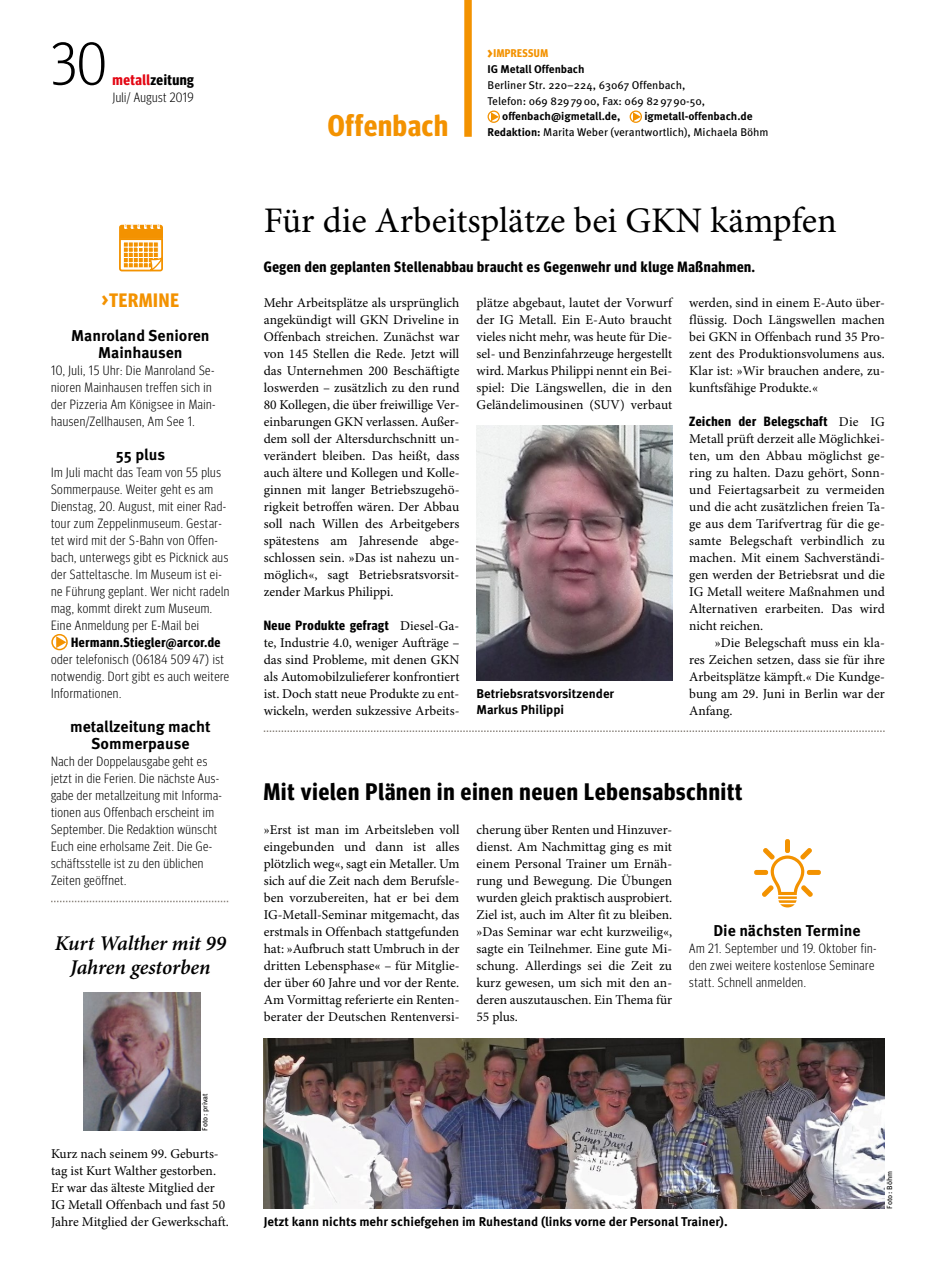
<style>
.page{position:relative;width:936px;height:1285px;background:#fff}
.page>*{position:absolute;margin:0;border:0;box-sizing:border-box;transform-origin:0 0}
.t1{font:300 60px "Meta Headline Cond OT";color:#000}
.t2{font:36px "Minion Pro";color:#000}
.t3{font:700 30px "Meta Headline Cond OT";letter-spacing:.03em;color:#f39200}
.t4{font:700 24px "Meta Headline Cond OT";letter-spacing:.04em;color:#000}
.t5{font:italic 600 21px/24px "Minion Pro";letter-spacing:-.005em;color:#000;text-align:center}
.t6{font:700 19.5px "Meta Headline Cond OT";letter-spacing:.04em;color:#f39200}
.t7{font:700 15.75px/17px "Meta OT";color:#000;text-align:center}
.t8{font:700 15px "Meta Headline Cond OT";letter-spacing:.04em;color:#000}
.t9{font:13.5px/17px "Minion Pro";color:#000;text-align:justify}
.t10{font:300 13.5px/17px "Meta Headline Cond OT";letter-spacing:.04em;color:#000}
.t11{font:700 13.5px "Meta Headline Cond OT";letter-spacing:.04em;color:#000}
.t12{font:700 12.75px/15.8px "Meta OT";color:#000}
.t13{font:11.25px/15.8px "Meta OT";color:#000}
.t14{font:700 11.25px "Meta OT";color:#000}
.t15{font:700 11.25px "Meta Headline Cond OT";letter-spacing:.04em;color:#f39200}
.t16{font:7.5px "Meta OT";letter-spacing:.01em;color:#000}
.s1{color:#e30613}
.s2{font-size:15.75px}
.s3{font-weight:700}
.s4{font-family:"Minion Pro";font-weight:400}
</style>
<div class="page">
<div style="left:464px;top:0;width:7px;height:137px;background:#f39200"></div>
<svg style="left:51px;top:900px;width:178px;height:2px"></svg>
<svg style="left:119px;top:223px;width:44px;height:49px"></svg>
<div style="left:487px;top:110px;width:13px;height:13px;border:1px solid #f39200;border-radius:50%"></div>
<svg style="left:491px;top:112px;width:8px;height:9px"></svg>
<div style="left:629px;top:110px;width:13px;height:13px;border:1px solid #f39200;border-radius:50%"></div>
<svg style="left:633px;top:112px;width:8px;height:9px"></svg>
<svg style="left:264px;top:730px;width:620px;height:1px"></svg>
<img style="left:264px;top:1038px;width:620px;height:170px">
<img style="left:83px;top:992px;width:117px;height:138px">
<img style="left:476px;top:425px;width:196px;height:255px">
<svg style="left:754px;top:839px;width:67px;height:68px"></svg>
<div style="left:51px;top:634px;width:17px;height:16px;border:1px solid #f39200;border-radius:50%"></div>
<svg style="left:56px;top:636px;width:10px;height:12px"></svg>
<h1 class="t1" style="left:50px;top:28px;width:58px">30</h1>
<p class="t8" style="left:113px;top:70px;width:83px"><span class="s1">metall</span>zeitung</p>
<p class="t10" style="left:113px;top:88px;width:82px">Juli/ August 2019</p>
<h3 class="t6" style="left:102px;top:288px;width:79px">&gt;TERMINE</h3>
<p class="t7" style="left:71px;top:327px;width:140px">Manroland Senioren<br>Mainhausen</p>
<p class="t10" style="left:51px;top:361px;width:166px">10, Juli, 15 Uhr: Die Manroland Se&shy;nioren Mainhausen treffen sich in der Pizzeria Am Königsee in Main&shy;hausen/Zellhausen, Am See 1.</p>
<p class="t7" style="left:116px;top:446px;width:51px">55 plus</p>
<p class="t10" style="left:51px;top:463px;width:180px">Im Juli macht das Team von 55 plus Sommerpause. Weiter geht es am Dienstag, 20. August, mit einer Rad&shy;tour zum Zeppelinmuseum. Gestar&shy;tet wird mit der S-Bahn von Offen&shy;bach, unterwegs gibt es Picknick aus der Satteltasche. Im Museum ist ei&shy;ne Führung geplant. Wer nicht radeln mag, kommt direkt zum Museum.<br>Eine Anmeldung per E-Mail bei</p>
<p class="t11" style="left:71px;top:634px;width:151px">Hermann.Stiegler@arcor.de</p>
<p class="t10" style="left:51px;top:650px;width:180px">oder telefonisch (06184 509 47) ist notwendig. Dort gibt es auch weitere<br>Informationen.</p>
<p class="t7" style="left:70px;top:718px;width:142px">metallzeitung macht<br>Sommerpause</p>
<p class="t10" style="left:51px;top:752px;width:172px">Nach der Doppelausgabe geht es jetzt in die Ferien. Die nächste Aus&shy;gabe der metallzeitung mit Informa&shy;tionen aus Offenbach erscheint im<br>September. Die Redaktion wünscht<br>Euch eine erholsame Zeit. Die Ge&shy;schäftsstelle ist zu den üblichen<br>Zeiten geöffnet.</p>
<h3 class="t5" style="left:55px;top:931px;width:173px">Kurt Walther mit 99<br>Jahren gestorben</h3>
<p class="t16" style="left:200px;top:1130px;width:39px;rotate:-90deg">Foto: privat</p>
<p class="t9" style="left:51px;top:1145px;width:179px;text-align:left">Kurz nach seinem 99. Geburts&shy;tag ist Kurt Walther gestorben.<br>Er war das älteste Mitglied der<br>IG Metall Offenbach und fast 50<br>Jahre Mitglied der Gewerkschaft.</p>
<h3 class="t3" style="left:328px;top:108px;width:122px">Offenbach</h3>
<p class="t15" style="left:487px;top:47px;width:62px"><span class="s2">&gt;</span>IMPRESSUM</p>
<p class="t14" style="left:487px;top:62px;width:99px">IG Metall Offenbach</p>
<p class="t13" style="left:487px;top:77px;width:219px">Berliner Str. 220–224, 63067 Offenbach,<br>Telefon: 069 829 79 00, Fax: 069 82 97 90-50,</p>
<p class="t14" style="left:502px;top:109px;width:119px">offenbach@igmetall.de,</p>
<p class="t13" style="left:487px;top:109px;width:283px;text-indent:157px"><span class="s3">igmetall-offenbach.de<br>Redaktion:</span> Marita Weber (verantwortlich), Michaela Böhm</p>
<h2 class="t2" style="left:264px;top:199px;width:574px">Für die Arbeitsplätze bei GKN kämpfen</h2>
<p class="t8" style="left:264px;top:258px;width:492px">Gegen den geplanten Stellenabbau braucht es Gegenwehr und kluge Maßnahmen.</p>
<p class="t9" style="left:264px;top:294px;width:197px">Mehr Arbeitsplätze als ursprünglich angekündigt will GKN Driveline in Offenbach streichen. Zunächst war von 145 Stellen die Rede. Jetzt will das Unternehmen 200 Beschäftigte loswerden – zusätzlich zu den rund 80 Kollegen, die über freiwillige Ver&shy;einbarungen GKN verlassen. Außer&shy;dem soll der Altersdurchschnitt un&shy;verändert bleiben. Das heißt, dass auch ältere und Kollegen und Kolle&shy;ginnen mit langer Betriebszugehö&shy;rigkeit betroffen wären. Der Abbau soll nach Willen des Arbeitgebers spätestens am Jahresende abge&shy;schlossen sein. »Das ist nahezu un&shy;möglich«, sagt Betriebsratsvorsit&shy;zender Markus Philippi.</p>
<p class="t11" style="left:264px;top:617px;width:197px">Neue Produkte gefragt <span class="s4">Diesel-Ga-</span></p>
<p class="t9" style="left:264px;top:634px;width:197px">te, Industrie 4.0, weniger Aufträge – das sind Probleme, mit denen GKN als Automobilzulieferer konfrontiert ist. Doch statt neue Produkte zu ent&shy;wickeln, werden sukzessive Arbeits-</p>
<p class="t9" style="left:689px;top:294px;width:197px">werden, sind in einem E-Auto über&shy;flüssig. Doch Längswellen machen bei GKN in Offenbach rund 35 Pro&shy;zent des Produktionsvolumens aus.<br>Klar ist: »Wir brauchen andere, zu&shy;kunftsfähige Produkte.«</p>
<p class="t11" style="left:689px;top:413px;width:197px">Zeichen der Belegschaft <span class="s4">Die IG</span></p>
<p class="t9" style="left:689px;top:430px;width:197px">Metall prüft derzeit alle Möglichkei&shy;ten, um den Abbau möglichst ge&shy;ring zu halten. Dazu gehört, Sonn&shy;und Feiertagsarbeit zu vermeiden und die acht zusätzlichen freien Ta&shy;ge aus dem Tarifvertrag für die ge&shy;samte Belegschaft verbindlich zu machen. Mit einem Sachverständi&shy;gen werden der Betriebsrat und die IG Metall weitere Maßnahmen und Alternativen erarbeiten. Das wird nicht reichen.</p>
<p class="t9" style="left:689px;top:634px;width:197px;text-indent:26px">»Die Belegschaft muss ein kla&shy;res Zeichen setzen, dass sie für ihre Arbeitsplätze kämpft.« Die Kundge&shy;bung am 29. Juni in Berlin war der Anfang.</p>
<p class="t9" style="left:476px;top:294px;width:197px">plätze abgebaut, lautet der Vorwurf der IG Metall. Ein E-Auto braucht vieles nicht mehr, was heute für Die&shy;sel- und Benzinfahrzeuge hergestellt wird. Markus Philippi nennt ein Bei&shy;spiel: Die Längswellen, die in den Geländelimousinen (SUV) verbaut</p>
<p class="t12" style="left:476px;top:685px;width:139px">Betriebsratsvorsitzender<br>Markus Philippi</p>
<h3 class="t4" style="left:264px;top:776px;width:480px">Mit vielen Plänen in einen neuen Lebensabschnitt</h3>
<p class="t9" style="left:264px;top:821px;width:197px">»Erst ist man im Arbeitsleben voll eingebunden und dann ist alles plötzlich weg«, sagt ein Metaller. Um sich auf die Zeit nach dem Berufsle&shy;ben vorzubereiten, hat er bei dem IG-Metall-Seminar mitgemacht, das erstmals in Offenbach stattgefunden hat: »Aufbruch statt Umbruch in der dritten Lebensphase« – für Mitglie&shy;der über 60 Jahre und vor der Rente.<br>Am Vormittag referierte ein Renten&shy;berater der Deutschen Rentenversi-</p>
<p class="t9" style="left:476px;top:821px;width:197px">cherung über Renten und Hinzuver&shy;dienst. Am Nachmittag ging es mit einem Personal Trainer um Ernäh&shy;rung und Bewegung. Die Übungen wurden gleich praktisch ausprobiert.<br>Ziel ist, auch im Alter fit zu bleiben. »Das Seminar war echt kurzweilig«, sagte ein Teilnehmer. Eine gute Mi&shy;schung. Allerdings sei die Zeit zu kurz gewesen, um sich mit den an&shy;deren auszutauschen. Ein Thema für 55 plus.</p>
<p class="t7" style="left:713px;top:922px;width:149px">Die nächsten Termine</p>
<p class="t10" style="left:689px;top:939px;width:189px">Am 21. September und 19. Oktober fin&shy;den zwei weitere kostenlose Seminare statt. Schnell anmelden.</p>
<p class="t12" style="left:264px;top:1213px;width:465px">Jetzt kann nichts mehr schiefgehen im Ruhestand (links vorne der Personal Trainer).</p>
<p class="t16" style="left:885px;top:1208px;width:39px;rotate:-90deg">Foto: Böhm</p>
</div>
